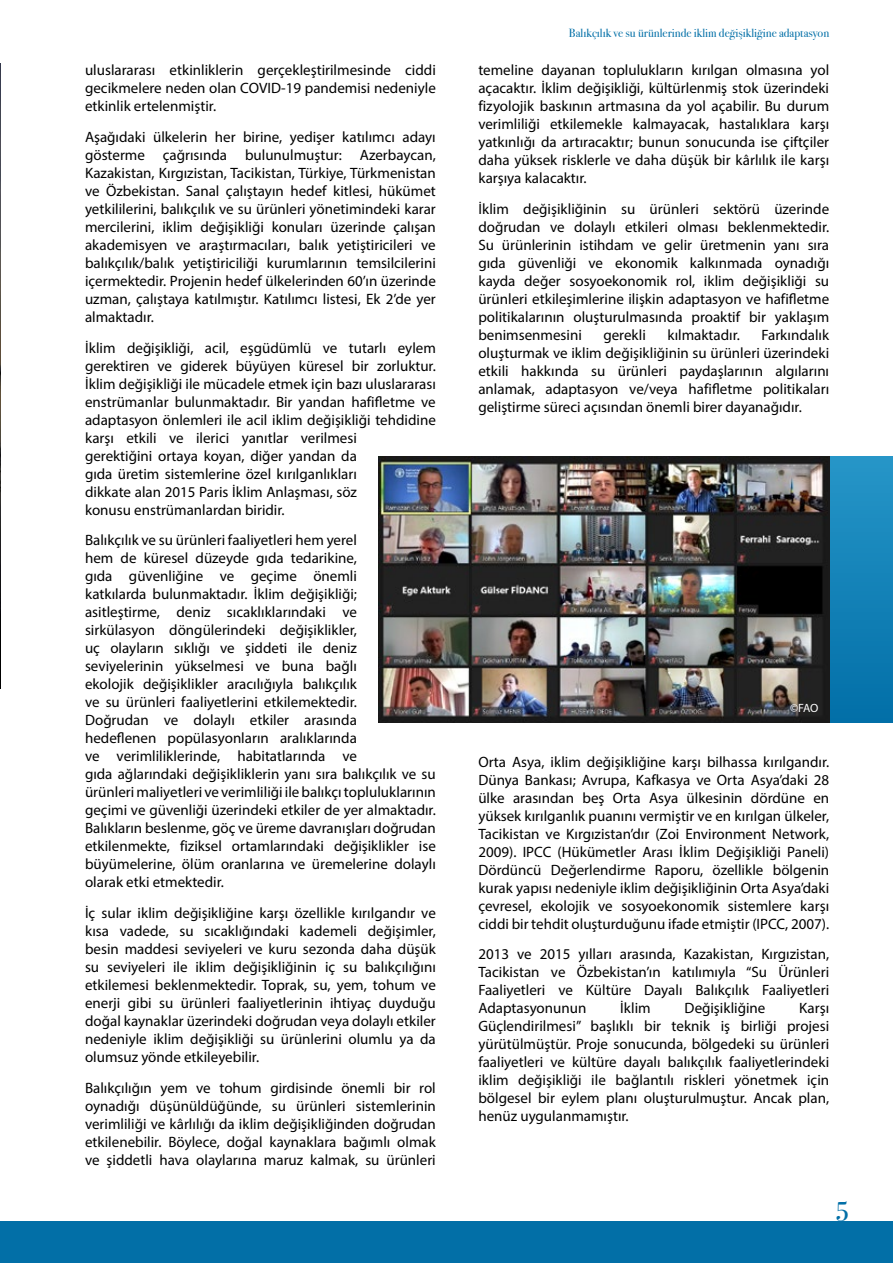
<style>
.page{position:relative;width:893px;height:1263px;background:#fff}
.page>*{position:absolute;margin:0;border:0;box-sizing:border-box;transform-origin:0 0}
.t1{font:27px "Bodoni Svty Two ITCTT";color:#026fa7}
.t2{font:15px/18px "Myriad Pro";color:#000;text-align:justify}
.t3{font:12px "Bodoni Svty Two ITCTT";color:#026fa7}
.t4{font:12px "Myriad Pro";color:#fff}
</style>
<div class="page">
<div style="left:0;top:1221px;width:893px;height:42px;background:#026fa7"></div>
<img style="left:0;top:64px;width:1px;height:624px">
<div style="left:829px;top:456px;width:64px;height:266px;background:linear-gradient(to bottom,#2696c8,#026fa7)"></div>
<img style="left:378px;top:456px;width:451px;height:266px">
<p class="t2" style="left:85px;top:61px;width:352px">uluslararası etkinliklerin gerçekleştirilmesinde ciddi gecikmelere neden olan COVID-19 pandemisi nedeniyle etkinlik ertelenmiştir.</p>
<p class="t2" style="left:85px;top:128px;width:352px">Aşağıdaki ülkelerin her birine, yedişer katılımcı adayı gösterme çağrısında bulunulmuştur: Azerbaycan, Kazakistan, Kırgızistan, Tacikistan, Türkiye, Türkmenistan ve Özbekistan. Sanal çalıştayın hedef kitlesi, hükümet yetkililerini, balıkçılık ve su ürünleri yönetimindeki karar mercilerini, iklim değişikliği konuları üzerinde çalışan akademisyen ve araştırmacıları, balık yetiştiricileri ve balıkçılık/balık yetiştiriciliği kurumlarının temsilcilerini içermektedir. Projenin hedef ülkelerinden 60’ın üzerinde uzman, çalıştaya katılmıştır. Katılımcı listesi, Ek 2’de yer almaktadır.</p>
<p class="t2" style="left:85px;top:338px;width:352px;text-align:left">İklim değişikliği, acil, eşgüdümlü ve tutarlı eylem gerektiren ve giderek büyüyen küresel bir zorluktur.<br>İklim değişikliği ile mücadele etmek için bazı uluslararası enstrümanlar bulunmaktadır. Bir yandan hafifletme ve adaptasyon önlemleri ile acil iklim değişikliği tehdidine karşı etkili ve ilerici yanıtlar verilmesi<br>gerektiğini ortaya koyan, diğer yandan da<br>gıda üretim sistemlerine özel kırılganlıkları<br>dikkate alan 2015 Paris İklim Anlaşması, söz<br>konusu enstrümanlardan biridir.</p>
<p class="t2" style="left:85px;top:531px;width:352px;text-align:left">Balıkçılık ve su ürünleri faaliyetleri hem yerel<br>hem de küresel düzeyde gıda tedarikine,<br>gıda güvenliğine ve geçime önemli<br>katkılarda bulunmaktadır. İklim değişikliği;<br>asitleştirme, deniz sıcaklıklarındaki ve<br>sirkülasyon döngülerindeki değişiklikler,<br>uç olayların sıklığı ve şiddeti ile deniz seviyelerinin yükselmesi ve buna bağlı<br>ekolojik değişiklikler aracılığıyla balıkçılık<br>ve su ürünleri faaliyetlerini etkilemektedir.<br>Doğrudan ve dolaylı etkiler arasında<br>hedeflenen popülasyonların aralıklarında<br>ve verimliliklerinde, habitatlarında ve<br>gıda ağlarındaki değişikliklerin yanı sıra balıkçılık ve su ürünleri maliyetleri ve verimliliği ile balıkçı topluluklarının geçimi ve güvenliği üzerindeki etkiler de yer almaktadır.<br>Balıkların beslenme, göç ve üreme davranışları doğrudan etkilenmekte, fiziksel ortamlarındaki değişiklikler ise büyümelerine, ölüm oranlarına ve üremelerine dolaylı olarak etki etmektedir.</p>
<p class="t2" style="left:85px;top:904px;width:352px">İç sular iklim değişikliğine karşı özellikle kırılgandır ve kısa vadede, su sıcaklığındaki kademeli değişimler, besin maddesi seviyeleri ve kuru sezonda daha düşük su seviyeleri ile iklim değişikliğinin iç su balıkçılığını etkilemesi beklenmektedir. Toprak, su, yem, tohum ve enerji gibi su ürünleri faaliyetlerinin ihtiyaç duyduğu doğal kaynaklar üzerindeki doğrudan veya dolaylı etkiler nedeniyle iklim değişikliği su ürünlerini olumlu ya da olumsuz yönde etkileyebilir.</p>
<p class="t2" style="left:85px;top:1079px;width:352px">Balıkçılığın yem ve tohum girdisinde önemli bir rol oynadığı düşünüldüğünde, su ürünleri sistemlerinin verimliliği ve kârlılığı da iklim değişikliğinden doğrudan etkilenebilir. Böylece, doğal kaynaklara bağımlı olmak ve şiddetli hava olaylarına maruz kalmak, su ürünleri</p>
<p class="t3" style="left:569px;top:23px;width:262px">Balıkçılık ve su ürünlerinde iklim değişikliğine adaptasyon</p>
<p class="t2" style="left:478px;top:61px;width:352px">temeline dayanan toplulukların kırılgan olmasına yol açacaktır. İklim değişikliği, kültürlenmiş stok üzerindeki fizyolojik baskının artmasına da yol açabilir. Bu durum verimliliği etkilemekle kalmayacak, hastalıklara karşı yatkınlığı da artıracaktır; bunun sonucunda ise çiftçiler daha yüksek risklerle ve daha düşük bir kârlılık ile karşı karşıya kalacaktır.</p>
<p class="t2" style="left:478px;top:199px;width:352px">İklim değişikliğinin su ürünleri sektörü üzerinde doğrudan ve dolaylı etkileri olması beklenmektedir.<br>Su ürünlerinin istihdam ve gelir üretmenin yanı sıra gıda güvenliği ve ekonomik kalkınmada oynadığı kayda değer sosyoekonomik rol, iklim değişikliği su ürünleri etkileşimlerine ilişkin adaptasyon ve hafifletme politikalarının oluşturulmasında proaktif bir yaklaşım benimsenmesini</p>
<p class="t2" style="left:478px;top:325px;width:352px;text-indent:283px">Farkındalık oluşturmak ve iklim değişikliğinin su ürünleri üzerindeki etkili hakkında su ürünleri paydaşlarının algılarını anlamak, adaptasyon ve/veya hafifletme politikaları geliştirme süreci açısından önemli birer dayanağıdır.</p>
<p class="t2" style="left:603px;top:325px;width:44px">gerekli</p>
<p class="t2" style="left:667px;top:325px;width:74px">kılmaktadır.</p>
<p class="t4" style="left:790px;top:700px;width:30px">©FAO</p>
<p class="t2" style="left:478px;top:752px;width:352px">Orta Asya, iklim değişikliğine karşı bilhassa kırılgandır.<br>Dünya Bankası; Avrupa, Kafkasya ve Orta Asya’daki 28 ülke arasından beş Orta Asya ülkesinin dördüne en yüksek kırılganlık puanını vermiştir ve en kırılgan ülkeler, Tacikistan ve Kırgızistan’dır (Zoi Environment Network, 2009). IPCC (Hükümetler Arası İklim Değişikliği Paneli)<br>Dördüncü Değerlendirme Raporu, özellikle bölgenin kurak yapısı nedeniyle iklim değişikliğinin Orta Asya’daki çevresel, ekolojik ve sosyoekonomik sistemlere karşı ciddi bir tehdit oluşturduğunu ifade etmiştir (IPCC, 2007).</p>
<p class="t2" style="left:478px;top:945px;width:352px">2013 ve 2015 yılları arasında, Kazakistan, Kırgızistan, Tacikistan ve Özbekistan’ın katılımıyla “Su Ürünleri Faaliyetleri ve Kültüre Dayalı Balıkçılık Faaliyetleri Adaptasyonunun</p>
<p class="t2" style="left:620px;top:999px;width:32px">İklim</p>
<p class="t2" style="left:685px;top:999px;width:82px">Değişikliğine</p>
<p class="t2" style="left:478px;top:999px;width:352px;text-indent:321px">Karşı Güçlendirilmesi” başlıklı bir teknik iş birliği projesi yürütülmüştür. Proje sonucunda, bölgedeki su ürünleri faaliyetleri ve kültüre dayalı balıkçılık faaliyetlerindeki iklim değişikliği ile bağlantılı riskleri yönetmek için bölgesel bir eylem planı oluşturulmuştur. Ancak plan, henüz uygulanmamıştır.</p>
<h1 class="t1" style="left:835px;top:1190px;width:16px">5</h1>
</div>
